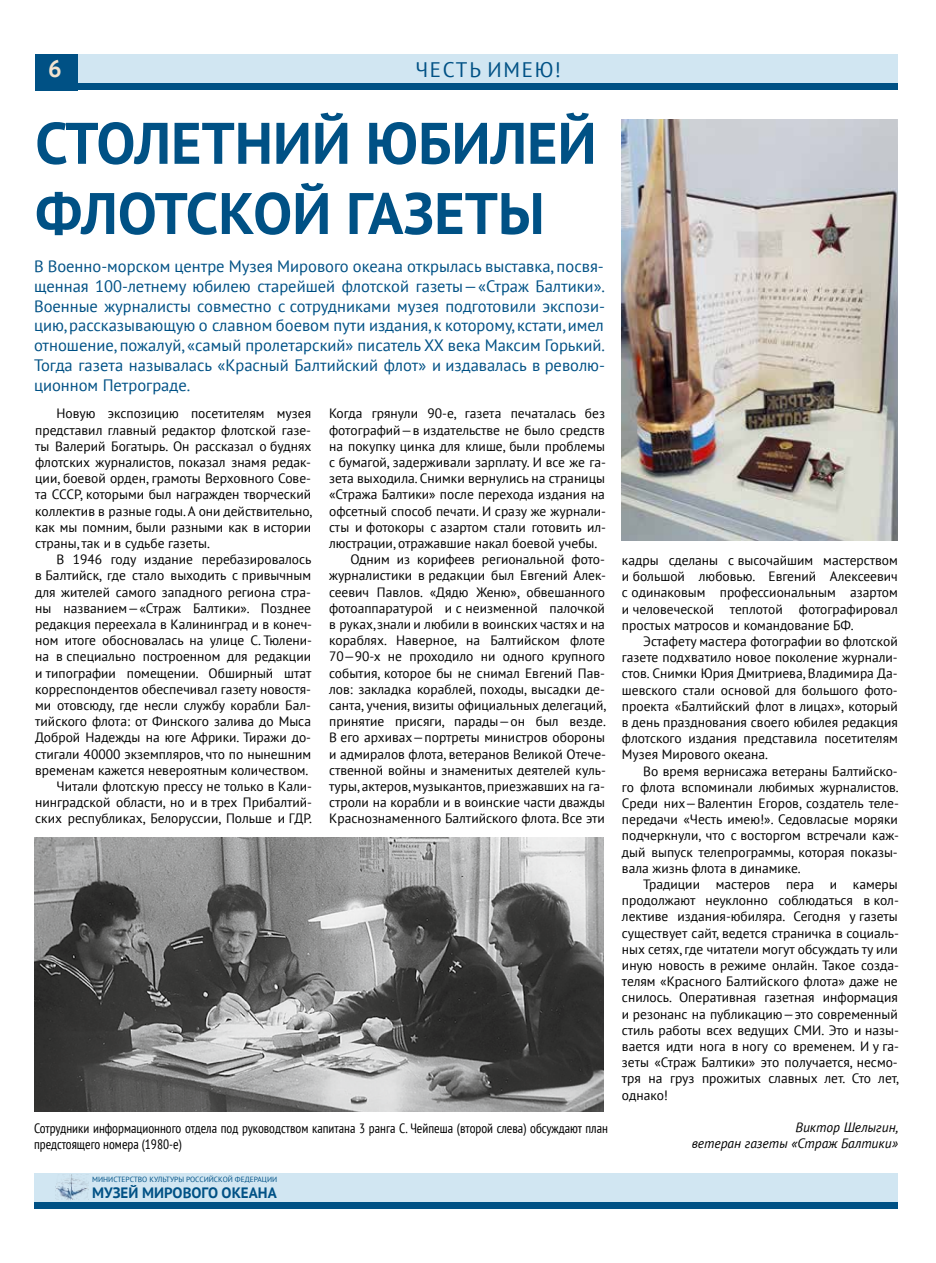
<style>
.page{position:relative;width:936px;height:1263px;background:#fff}
.page>*{position:absolute;margin:0;border:0;box-sizing:border-box;transform-origin:0 0}
.t1{font:700 58.5px/70.2px "PT Sans";color:#005185}
.t2{font:700 24px "PT Sans";color:#f1e3cf}
.t3{font:21px "PT Sans";letter-spacing:.08em;color:#005185}
.t4{font:16.5px/19.8px "PT Sans";color:#005185;text-align:justify}
.t5{font:700 15px "PT Sans";color:#005185}
.t6{font:13.5px/16.2px "PT Sans";color:#000;text-align:justify}
.t7{font:condensed 13.5px/16.2px "PT Sans";color:#000}
.t8{font:italic 13.5px/16.2px "PT Sans";color:#000;text-align:right}
.t9{font:7.5px "PT Sans";color:#005185}
</style>
<div class="page">
<div style="left:77px;top:54px;width:820px;height:30px;background:#d1e6f2"></div>
<div style="left:35px;top:54px;width:43px;height:36px;background:#005185"></div>
<div style="left:77px;top:84px;width:820px;height:6px;background:#005185"></div>
<img style="left:622px;top:120px;width:275px;height:421px">
<div style="left:34px;top:1173px;width:863px;height:29px;background:#d1e6f2"></div>
<div style="left:34px;top:1202px;width:863px;height:7px;background:#005185"></div>
<img style="left:55px;top:1175px;width:34px;height:25px">
<img style="left:34px;top:838px;width:569px;height:273px">
<h2 class="t2" style="left:48px;top:53px;width:15px">6</h2>
<h3 class="t3" style="left:415px;top:56px;width:147px">ЧЕСТЬ ИМЕЮ!</h3>
<h1 class="t1" style="left:35px;top:107px;width:563px">СТОЛЕТНИЙ ЮБИЛЕЙ<br>ФЛОТСКОЙ ГАЗЕТЫ</h1>
<p class="t4" style="left:34px;top:256px;width:572px">В Военно-морском центре Музея Мирового океана открылась выставка, посвя&shy;щенная 100-летнему юбилею старейшей флотской газеты— «Страж Балтики».<br>Военные журналисты совместно с сотрудниками музея подготовили экспози&shy;цию, рассказывающую о славном боевом пути издания, к которому, кстати, имел отношение, пожалуй, «самый пролетарский» писатель XX века Максим Горький.<br>Тогда газета называлась «Красный Балтийский флот» и издавалась в револю&shy;ционном Петрограде.</p>
<p class="t6" style="left:35px;top:405px;width:278px;text-indent:21px">Новую экспозицию посетителям музея представил главный редактор флотской газе&shy;ты Валерий Богатырь. Он рассказал о буднях флотских журналистов, показал знамя редак&shy;ции, боевой орден, грамоты Верховного Сове&shy;та СССР, которыми был награжден творческий коллектив в разные годы. А они действительно, как мы помним, были разными как в истории страны, так и в судьбе газеты.</p>
<p class="t6" style="left:35px;top:551px;width:278px;text-align:right">В 1946 году издание перебазировалось<br>в Балтийск, где стало выходить с привычным для жителей самого западного региона стра&shy;ны названием— «Страж Балтики». Позднее редакция переехала в Калининград и в конеч&shy;ном итоге обосновалась на улице С. Тюлени&shy;на в специально построенном для редакции и типографии помещении. Обширный штат корреспондентов обеспечивал газету новостя&shy;ми отовсюду, где несли службу корабли Бал&shy;тийского флота: от Финского залива до Мыса Доброй Надежды на юге Африки. Тиражи до&shy;стигали 40000 экземпляров, что по нынешним временам кажется невероятным количеством.<br>Читали флотскую прессу не только в Кали&shy;нинградской области, но и в трех Прибалтий&shy;ских республиках, Белоруссии, Польше и ГДР.</p>
<p class="t6" style="left:329px;top:405px;width:277px">Когда грянули 90-е, газета печаталась без</p>
<p class="t6" style="left:329px;top:421px;width:277px">фотографий— в издательстве не было средств</p>
<p class="t6" style="left:329px;top:438px;width:277px">на покупку цинка для клише, были проблемы</p>
<p class="t6" style="left:329px;top:454px;width:278px">с бумагой, задерживали зарплату. И все же га-</p>
<p class="t6" style="left:329px;top:470px;width:277px">зета выходила. Снимки вернулись на страницы</p>
<p class="t6" style="left:329px;top:486px;width:277px">«Стража Балтики» после перехода издания на</p>
<p class="t6" style="left:329px;top:502px;width:278px">офсетный способ печати. И сразу же журнали-</p>
<p class="t6" style="left:329px;top:519px;width:278px">сты и фотокоры с азартом стали готовить ил-</p>
<p class="t6" style="left:329px;top:535px;width:270px">люстрации, отражавшие накал боевой учебы.</p>
<p class="t6" style="left:350px;top:551px;width:256px">Одним из корифеев региональной фото-</p>
<p class="t6" style="left:329px;top:567px;width:278px">журналистики в редакции был Евгений Алек-</p>
<p class="t6" style="left:329px;top:583px;width:277px">сеевич Павлов. «Дядю Женю», обвешанного</p>
<p class="t6" style="left:329px;top:600px;width:277px">фотоаппаратурой и с неизменной палочкой</p>
<p class="t6" style="left:329px;top:616px;width:277px">в руках, знали и любили в воинских частях и на</p>
<p class="t6" style="left:329px;top:632px;width:277px">кораблях. Наверное, на Балтийском флоте</p>
<p class="t6" style="left:329px;top:648px;width:277px">70—90-х не проходило ни одного крупного</p>
<p class="t6" style="left:329px;top:664px;width:277px">события, которое бы не снимал Евгений Пав-</p>
<p class="t6" style="left:329px;top:681px;width:277px">лов: закладка кораблей, походы, высадки де-</p>
<p class="t6" style="left:329px;top:697px;width:278px">санта, учения, визиты официальных делегаций,</p>
<p class="t6" style="left:329px;top:713px;width:278px">принятие присяги, парады— он был везде.</p>
<p class="t6" style="left:329px;top:729px;width:277px">В его архивах— портреты министров обороны</p>
<p class="t6" style="left:329px;top:745px;width:278px">и адмиралов флота, ветеранов Великой Отече-</p>
<p class="t6" style="left:329px;top:762px;width:278px">ственной войны и знаменитых деятелей куль-</p>
<p class="t6" style="left:329px;top:778px;width:277px">туры, актеров, музыкантов, приезжавших на га-</p>
<p class="t6" style="left:329px;top:794px;width:277px">строли на корабли и в воинские части дважды</p>
<p class="t6" style="left:329px;top:810px;width:277px">Краснознаменного Балтийского флота. Все эти</p>
<p class="t7" style="left:34px;top:1120px;width:575px">Сотрудники информационного отдела под руководством капитана 3 ранга С. Чейпеша (второй слева) обсуждают план предстоящего номера (1980-е)</p>
<p class="t9" style="left:92px;top:1175px;width:187px">МИНИСТЕРСТВО КУЛЬТУРЫ РОССИЙСКОЙ ФЕДЕРАЦИИ</p>
<p class="t5" style="left:92px;top:1182px;width:186px">МУЗЕЙ МИРОВОГО ОКЕАНА</p>
<p class="t6" style="left:622px;top:552px;width:277px">кадры сделаны с высочайшим мастерством и большой любовью. Евгений Алексеевич с одинаковым профессиональным азартом и человеческой теплотой фотографировал простых матросов и командование БФ.</p>
<p class="t6" style="left:622px;top:633px;width:277px;text-indent:21px">Эстафету мастера фотографии во флотской газете подхватило новое поколение журнали&shy;стов. Снимки Юрия Дмитриева, Владимира Да&shy;шевского стали основой для большого фото&shy;проекта «Балтийский флот в лицах», который в день празднования своего юбилея редакция флотского издания представила посетителям Музея Мирового океана.</p>
<p class="t6" style="left:622px;top:762px;width:278px;text-indent:21px">Во время вернисажа ветераны Балтийско&shy;го флота вспоминали любимых журналистов.<br>Среди них— Валентин Егоров, создатель теле&shy;передачи «Честь имею!». Седовласые моряки подчеркнули, что с восторгом встречали каж&shy;дый выпуск телепрограммы, которая показы&shy;вала жизнь флота в динамике.</p>
<p class="t6" style="left:622px;top:876px;width:278px;text-indent:21px">Традиции мастеров пера и камеры продолжают неуклонно соблюдаться в кол&shy;лективе издания-юбиляра. Сегодня у газеты существует сайт, ведется страничка в социаль&shy;ных сетях, где читатели могут обсуждать ту или иную новость в режиме онлайн. Такое созда&shy;телям «Красного Балтийского флота» даже не снилось. Оперативная газетная информация и резонанс на публикацию— это современный стиль работы всех ведущих СМИ. Это и назы&shy;вается идти нога в ногу со временем. И у га&shy;зеты «Страж Балтики» это получается, несмо&shy;тря на груз прожитых славных лет. Сто лет, однако!</p>
<p class="t8" style="left:691px;top:1119px;width:208px">Виктор Шелыгин,<br>ветеран газеты «Страж Балтики»</p>
</div>
